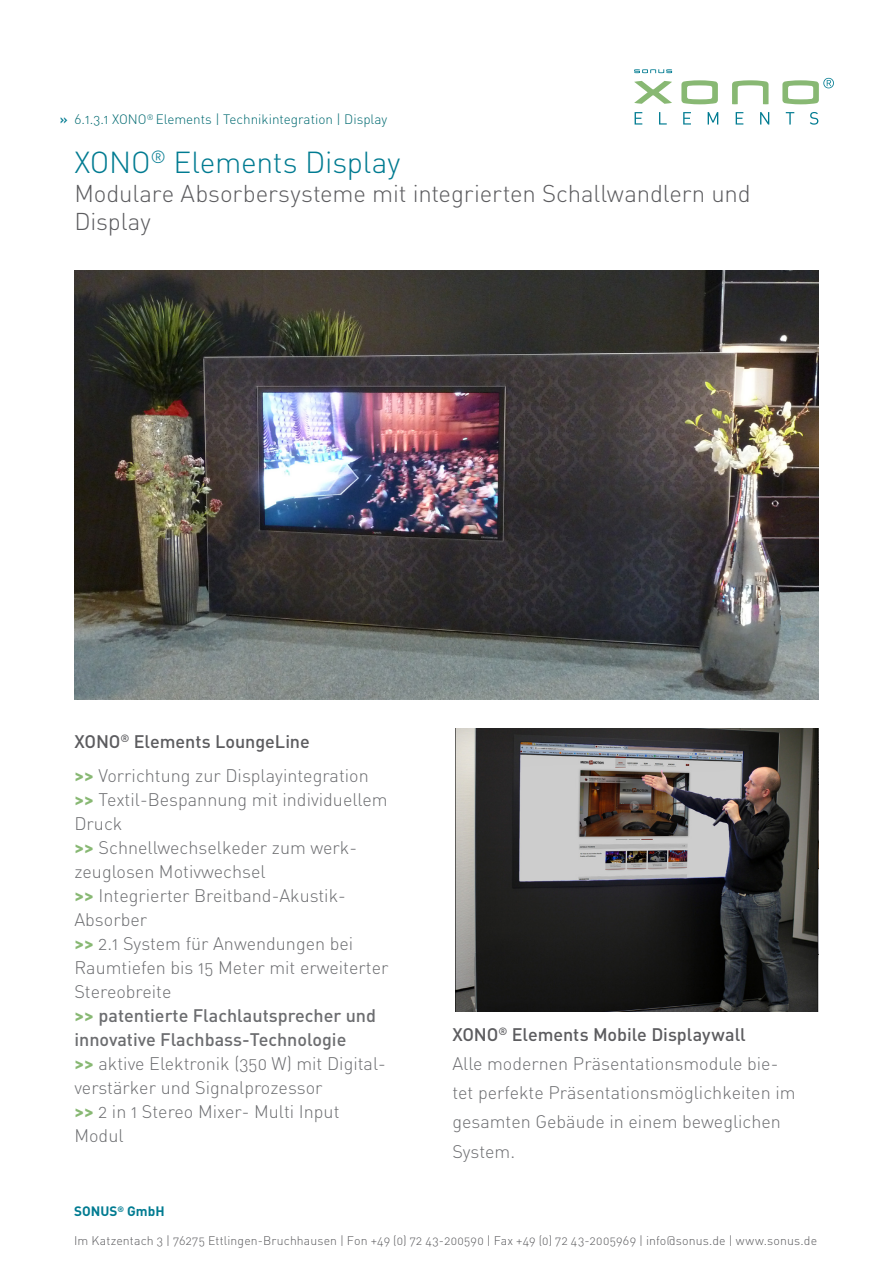
<style>
.page{position:relative;width:893px;height:1263px;background:#fff}
.page>*{position:absolute;margin:0;border:0;box-sizing:border-box;transform-origin:0 0}
.t1{font:30px "DIN Light Alternate";letter-spacing:-.01em;color:#007b91}
.t2{font:24px/28.8px "DIN Light Alternate";letter-spacing:-.005em;color:#5c5c5f}
.t3{font:18px/24px "DIN Light Alternate";color:#6c6d70}
.t4{font:500 18px/24px "DIN";color:#6c6d70}
.t5{font:500 18px "DIN";letter-spacing:-.005em;color:#5c5c5f}
.t6{font:13.5px "DIN Light Alternate";color:#006a71}
.t7{font:700 13.5px "DIN";color:#007b91}
.t8{font:12.3px "DIN Light Alternate";letter-spacing:.01em;color:#5c5c5f}
.s1{font-family:"DIN";font-weight:500;color:#007b91}
.s2{font-family:"DIN";font-weight:700;color:#88b873}
.s3{font-weight:700;color:#88b873}
</style>
<div class="page">
<svg style="left:635px;top:112px;width:183px;height:13px"></svg>
<svg style="left:681px;top:80px;width:37px;height:24px"></svg>
<svg style="left:634px;top:81px;width:38px;height:23px"></svg>
<svg style="left:782px;top:78px;width:52px;height:26px"></svg>
<svg style="left:634px;top:69px;width:38px;height:4px"></svg>
<svg style="left:732px;top:80px;width:36px;height:24px"></svg>
<img style="left:74px;top:270px;width:745px;height:429px">
<img style="left:455px;top:729px;width:363px;height:282px">
<p class="t6" style="left:60px;top:111px;width:329px"><span class="s1">»</span> 6.1.3.1 XONO<sup>®</sup> Elements | Technikintegration | Display</p>
<h1 class="t1" style="left:74px;top:144px;width:327px">XONO<sup>®</sup> Elements Display</h1>
<h2 class="t2" style="left:74px;top:178px;width:678px">Modulare Absorbersysteme mit integrierten Schallwandlern und<br>Display</h2>
<p class="t5" style="left:74px;top:730px;width:237px">XONO<sup>®</sup> Elements LoungeLine</p>
<p class="t3" style="left:74px;top:764px;width:316px"><span class="s2">&gt;&gt;</span> Vorrichtung zur Displayintegration <span class="s2">&gt;&gt;</span> Textil-Bespannung mit individuellem<br>Druck<br><span class="s2">&gt;&gt;</span> Schnellwechselkeder zum werk&shy;zeuglosen Motivwechsel<br><span class="s2">&gt;&gt;</span> Integrierter Breitband-Akustik-<br>Absorber<br><span class="s2">&gt;&gt;</span> 2.1 System für Anwendungen bei<br>Raumtiefen bis 15 Meter mit erweiterter<br>Stereobreite</p>
<p class="t4" style="left:74px;top:1003px;width:303px"><span class="s3">&gt;&gt;</span> patentierte Flachlautsprecher und innovative Flachbass-Technologie</p>
<p class="t3" style="left:74px;top:1052px;width:313px"><span class="s2">&gt;&gt;</span> aktive Elektronik (350 W) mit Digital&shy;verstärker und Signalprozessor<br><span class="s2">&gt;&gt;</span> 2 in 1 Stereo Mixer- Multi Input<br>Modul</p>
<p class="t5" style="left:452px;top:1023px;width:295px">XONO<sup>®</sup> Elements Mobile Displaywall</p>
<p class="t3" style="left:452px;top:1049px;width:345px;line-height:29.2px">Alle modernen Präsentationsmodule bie&shy;tet perfekte Präsentationsmöglichkeiten im gesamten Gebäude in einem beweglichen System.</p>
<p class="t7" style="left:74px;top:1202px;width:92px">SONUS<sup>®</sup> GmbH</p>
<p class="t8" style="left:74px;top:1233px;width:744px">Im Katzentach 3 | 76275 Ettlingen-Bruchhausen | Fon +49 (0) 72 43-200590 | Fax +49 (0) 72 43-2005969 | info@sonus.de | www.sonus.de</p>
</div>
